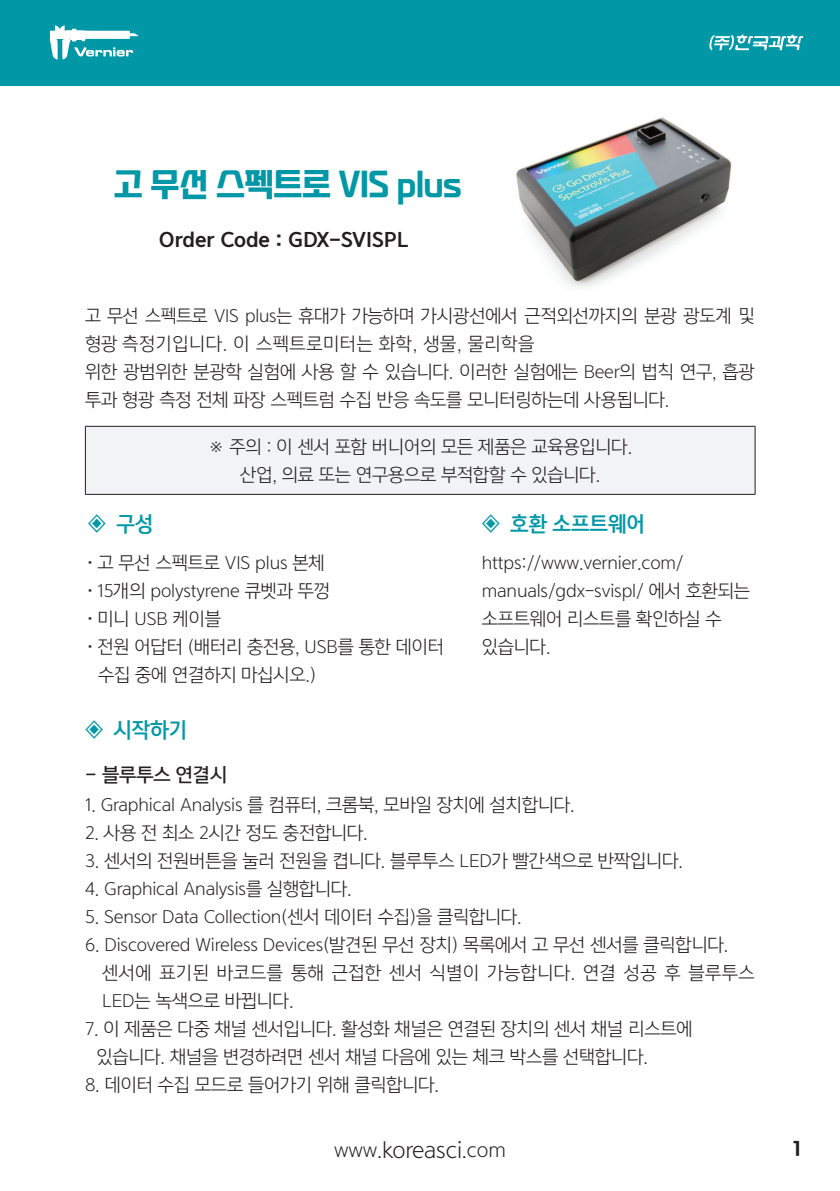
<style>
.page{position:relative;width:840px;height:1191px;background:#fff}
.page>*{position:absolute;margin:0;border:0;box-sizing:border-box;transform-origin:0 0}
.제품명_20pt{font:700 32px "SEBANG Gothic";letter-spacing:-.01em;color:#0097a7}
.t1{font:20.4px "Yoon Gothic Pro 730";letter-spacing:-.01em;color:#231f20}
.t2{font:20px "Yoon Gothic Pro 770";letter-spacing:-.01em;color:#0097a7;scale:.95 1}
._005_제품_소개글_9pt{font:18px/28px "Yoon Gothic Pro 730";letter-spacing:-.01em;color:#231f20}
.제품_소개글_9pt{font:18px/28px "Yoon Gothic Pro 730";letter-spacing:-.01em;color:#231f20}
._005_제품_소개글_9pt-2{font:18px/28px "Yoon Gothic Pro 730";letter-spacing:.025em;color:#231f20}
.t3{font:18px "Yoon Gothic Pro 780";color:#231f20}
.t4{font:18px "Yoon Gothic Pro 760";letter-spacing:-.01em;color:#231f20}
.t5{font:18px "SEBANG Gothic OTF Bold";color:#231f20}
.s1{font-family:"Yoon Gothic Pro 760"}
.s2{font-family:"Yoon Gothic Pro 770"}
.s3{font-size:22.8px}
</style>
<div class="page">
<div style="left:0;top:0;width:839px;height:85px;background:#0097a7"></div>
<div style="left:85px;top:426px;width:669px;height:68px;background:#f2f3f4"></div>
<hr style="left:85px;top:426px;width:670px;height:1px;background:#231f20">
<hr style="left:85px;top:426px;width:1px;height:68px;background:#231f20">
<hr style="left:754px;top:426px;width:1px;height:68px;background:#231f20">
<hr style="left:85px;top:494px;width:670px;height:1px;background:#231f20">
<svg style="left:50px;top:25px;width:89px;height:35px"></svg>
<svg style="left:709px;top:35px;width:93px;height:15px"></svg>
<img style="left:516px;top:117px;width:216px;height:170px">
<p class="제품명_20pt" style="left:114px;top:166px;width:349px">고 무선 스펙트로 VIS plus</p>
<p class="t3" style="left:159px;top:226px;width:251px">Order Code : GDX-SVISPL</p>
<p class="제품_소개글_9pt" style="left:85px;top:302px;width:671px">고 무선 스펙트로 VIS plus는 휴대가 가능하며 가시광선에서 근적외선까지의 분광 광도계 및 형광 측정기입니다. 이 스펙트로미터는 화학, 생물, 물리학을</p>
<p class="제품_소개글_9pt" style="left:85px;top:358px;width:670px">위한 광범위한 분광학 실험에 사용 할 수 있습니다. 이러한 실험에는 Beer의 법칙 연구, 흡광 투과 형광 측정 전체 파장 스펙트럼 수집 반응 속도를 모니터링하는데 사용됩니다.</p>
<p class="_005_제품_소개글_9pt" style="left:208px;top:432px;width:425px">※ 주의 : 이 센서 포함 버니어의 모든 제품은 교육용입니다.</p>
<p class="_005_제품_소개글_9pt" style="left:240px;top:460px;width:361px">산업, 의료 또는 연구용으로 부적합할 수 있습니다.</p>
<p class="t2" style="left:88px;top:510px;width:70px"><span class="s1">◈</span> 구성</p>
<p class="제품_소개글_9pt" style="left:88px;top:548px;width:238px"><span class="s2">․</span> 고 무선 스펙트로 VIS plus 본체</p>
<p class="제품_소개글_9pt" style="left:88px;top:576px;width:243px"><span class="s2">․</span> 15개의 polystyrene 큐벳과 뚜껑</p>
<p class="제품_소개글_9pt" style="left:88px;top:604px;width:134px"><span class="s2">․</span> 미니 USB 케이블</p>
<p class="제품_소개글_9pt" style="left:88px;top:632px;width:357px"><span class="s2">․</span> 전원 어답터 (배터리 충전용, USB를 통한 데이터</p>
<p class="제품_소개글_9pt" style="left:98px;top:660px;width:220px">수집 중에 연결하지 마십시오.)</p>
<p class="t2" style="left:481px;top:510px;width:173px"><span class="s1">◈</span> 호환 소프트웨어</p>
<p class="_005_제품_소개글_9pt" style="left:481px;top:548px;width:269px">https://www.vernier.com/ manuals/gdx-svispl/ 에서 호환되는 소프트웨어 리스트를 확인하실 수 있습니다.</p>
<p class="t2" style="left:85px;top:715px;width:109px"><span class="s1">◈</span> 시작하기</p>
<p class="t4" style="left:85px;top:762px;width:144px">– 블루투스 연결시</p>
<p class="_005_제품_소개글_9pt" style="left:85px;top:790px;width:490px">1. Graphical Analysis 를 컴퓨터, 크롬북, 모바일 장치에 설치합니다.</p>
<p class="_005_제품_소개글_9pt" style="left:85px;top:818px;width:284px">2. 사용 전 최소 2시간 정도 충전합니다.</p>
<p class="_005_제품_소개글_9pt" style="left:85px;top:846px;width:599px">3. 센서의 전원버튼을 눌러 전원을 켭니다. 블루투스 LED가 빨간색으로 반짝입니다.</p>
<p class="_005_제품_소개글_9pt" style="left:85px;top:874px;width:268px">4. Graphical Analysis를 실행합니다.</p>
<p class="_005_제품_소개글_9pt" style="left:85px;top:902px;width:438px">5. Sensor Data Collection(센서 데이터 수집)을 클릭합니다.</p>
<p class="_005_제품_소개글_9pt" style="left:85px;top:930px;width:644px">6. Discovered Wireless Devices(발견된 무선 장치) 목록에서 고 무선 센서를 클릭합니다.</p>
<p class="_005_제품_소개글_9pt-2" style="left:102px;top:958px;width:653px">센서에 표기된 바코드를 통해 근접한 센서 식별이 가능합니다. 연결 성공 후 블루투스<br>LED는 녹색으로 바뀝니다.</p>
<p class="_005_제품_소개글_9pt" style="left:85px;top:1014px;width:608px">7. 이 제품은 다중 채널 센서입니다. 활성화 채널은 연결된 장치의 센서 채널 리스트에</p>
<p class="_005_제품_소개글_9pt" style="left:96px;top:1042px;width:552px">있습니다. 채널을 변경하려면 센서 채널 다음에 있는 체크 박스를 선택합니다.</p>
<p class="_005_제품_소개글_9pt" style="left:85px;top:1070px;width:355px">8. 데이터 수집 모드로 들어가기 위해 클릭합니다.</p>
<p class="t1" style="left:334px;top:1137px;width:173px">www.<span class="s3">koreasci</span>.com</p>
<p class="t5" style="left:793px;top:1138px;width:9px">1</p>
</div>
